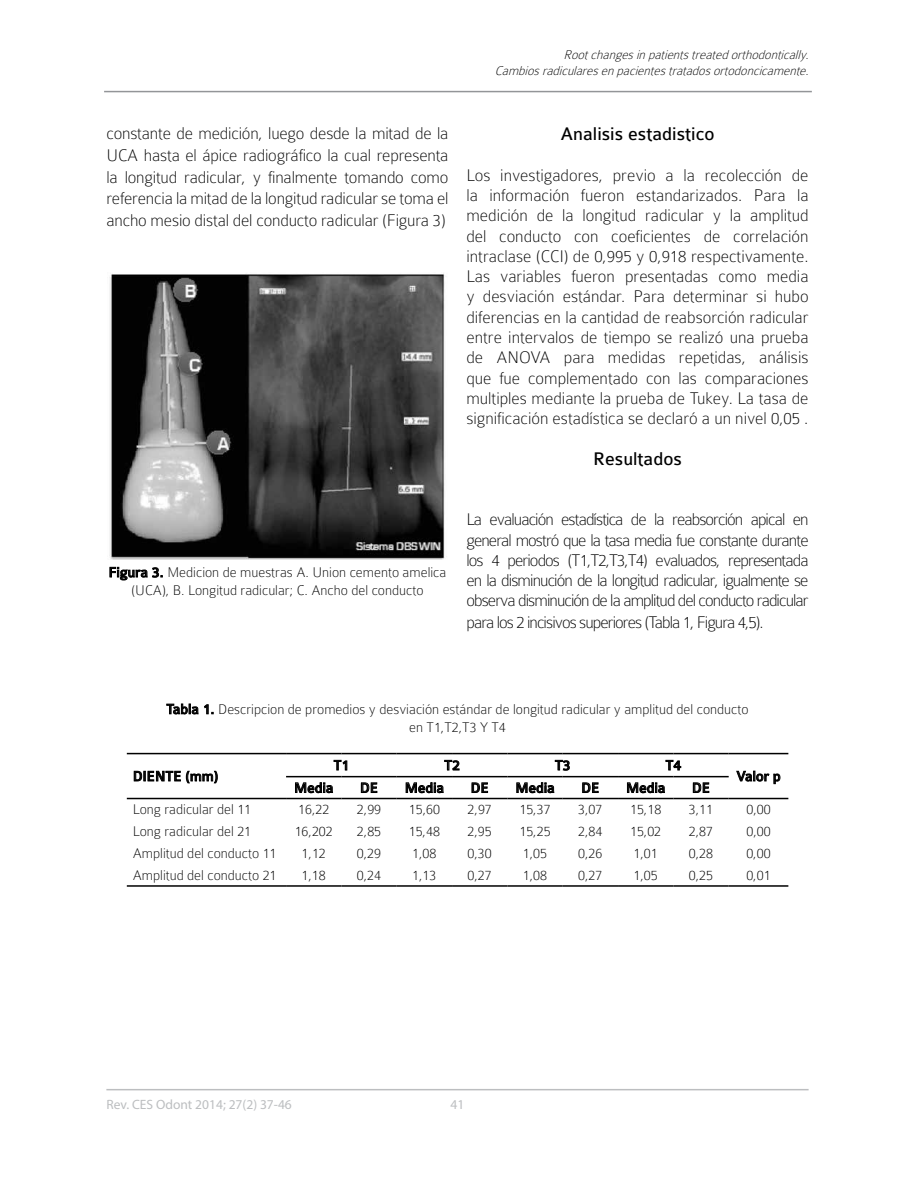
<style>
.page{position:relative;width:915px;height:1191px;background:#fff}
.page>*{position:absolute;margin:0;border:0;box-sizing:border-box;transform-origin:0 0}
.t1{font:19.5px "Colaborate";color:#000}
.t2{font:100 18px/20.2px "Colaborate";letter-spacing:-.01em;color:#000;text-align:justify}
.t3{font:100 15px/18px "Colaborate";color:#000;text-align:center}
.t4{font:15px "Colaborate";color:#000}
.t5{font:italic 100 13.5px/16.2px "Colaborate";color:#000;text-align:right}
.t6{font:13.5px "Myriad Pro";color:#bcbec0}
.s1{font-weight:400}
</style>
<div class="page">
<hr style="left:106px;top:1089px;width:702px;height:1px;background:#bcbec0">
<hr style="left:104px;top:91px;width:707px;height:1px;background:#939598">
<img style="left:109px;top:273px;width:336px;height:286px">
<svg style="left:110px;top:567px;width:52px;height:13px"></svg>
<svg style="left:166px;top:703px;width:32px;height:11px"></svg>
<svg style="left:204px;top:704px;width:9px;height:10px"></svg>
<hr style="left:127px;top:753px;width:159px;height:1px;background:#000">
<hr style="left:127px;top:797px;width:159px;height:2px;background:#000">
<hr style="left:286px;top:753px;width:55px;height:1px;background:#000">
<hr style="left:341px;top:753px;width:55px;height:1px;background:#000">
<hr style="left:396px;top:753px;width:56px;height:1px;background:#000">
<hr style="left:452px;top:753px;width:55px;height:1px;background:#000">
<hr style="left:507px;top:753px;width:55px;height:1px;background:#000">
<hr style="left:562px;top:753px;width:55px;height:1px;background:#000">
<hr style="left:617px;top:753px;width:56px;height:1px;background:#000">
<hr style="left:673px;top:753px;width:55px;height:1px;background:#000">
<hr style="left:728px;top:753px;width:60px;height:1px;background:#000">
<hr style="left:728px;top:797px;width:60px;height:2px;background:#000">
<hr style="left:286px;top:776px;width:55px;height:1px;background:#000">
<hr style="left:341px;top:776px;width:55px;height:1px;background:#000">
<hr style="left:396px;top:776px;width:56px;height:1px;background:#000">
<hr style="left:452px;top:776px;width:55px;height:1px;background:#000">
<hr style="left:507px;top:776px;width:55px;height:1px;background:#000">
<hr style="left:562px;top:776px;width:55px;height:1px;background:#000">
<hr style="left:617px;top:776px;width:56px;height:1px;background:#000">
<hr style="left:673px;top:776px;width:55px;height:1px;background:#000">
<hr style="left:286px;top:797px;width:55px;height:2px;background:#000">
<hr style="left:341px;top:797px;width:55px;height:2px;background:#000">
<hr style="left:396px;top:797px;width:56px;height:2px;background:#000">
<hr style="left:452px;top:797px;width:55px;height:2px;background:#000">
<hr style="left:507px;top:797px;width:55px;height:2px;background:#000">
<hr style="left:562px;top:797px;width:55px;height:2px;background:#000">
<hr style="left:617px;top:797px;width:56px;height:2px;background:#000">
<hr style="left:673px;top:797px;width:55px;height:2px;background:#000">
<hr style="left:127px;top:885px;width:159px;height:1px;background:#000">
<hr style="left:286px;top:885px;width:55px;height:1px;background:#000">
<hr style="left:341px;top:885px;width:55px;height:1px;background:#000">
<hr style="left:396px;top:885px;width:56px;height:1px;background:#000">
<hr style="left:452px;top:885px;width:55px;height:1px;background:#000">
<hr style="left:507px;top:885px;width:55px;height:1px;background:#000">
<hr style="left:562px;top:885px;width:55px;height:1px;background:#000">
<hr style="left:617px;top:885px;width:56px;height:1px;background:#000">
<hr style="left:673px;top:885px;width:55px;height:1px;background:#000">
<hr style="left:728px;top:885px;width:60px;height:1px;background:#000">
<svg style="left:134px;top:771px;width:83px;height:12px"></svg>
<svg style="left:333px;top:760px;width:14px;height:10px"></svg>
<svg style="left:444px;top:760px;width:15px;height:10px"></svg>
<svg style="left:555px;top:760px;width:14px;height:10px"></svg>
<svg style="left:665px;top:760px;width:15px;height:10px"></svg>
<svg style="left:736px;top:771px;width:44px;height:13px"></svg>
<svg style="left:295px;top:782px;width:38px;height:11px"></svg>
<svg style="left:361px;top:782px;width:16px;height:11px"></svg>
<svg style="left:405px;top:782px;width:38px;height:11px"></svg>
<svg style="left:471px;top:782px;width:16px;height:11px"></svg>
<svg style="left:516px;top:782px;width:38px;height:11px"></svg>
<svg style="left:582px;top:782px;width:16px;height:11px"></svg>
<svg style="left:627px;top:782px;width:37px;height:11px"></svg>
<svg style="left:692px;top:782px;width:17px;height:11px"></svg>
<p class="t5" style="left:494px;top:46px;width:319px">Rootchangesinpatientstreatedorthodontically.<br>Cambiosradicularesenpacientestratadosortodoncicamente.</p>
<p class="t2" style="left:106px;top:123px;width:343px;line-height:21.6px">constante de medición, luego desde la mitad de la UCA hasta el ápice radiográfico la cual representa la longitud radicular, y finalmente tomando como referencia la mitad de la longitud radicular se toma el ancho mesio distal del conducto radicular (Figura 3)</p>
<p class="t3" style="left:108px;top:563px;width:339px"><span class="s1">Figura 3.</span> Medicion de muestras A. Union cemento amelica (UCA), B. Longitud radicular; C. Ancho del conducto</p>
<p class="t1" style="left:560px;top:124px;width:156px">Analisis estadistico</p>
<p class="t2" style="left:466px;top:165px;width:343px">Los investigadores, previo a la recolección de la información fueron estandarizados. Para la medición de la longitud radicular y la amplitud del conducto con coeficientes de correlación intraclase (CCI) de 0,995 y 0,918 respectivamente.<br>Las variables fueron presentadas como media y desviación estándar. Para determinar si hubo diferencias en la cantidad de reabsorción radicular entre intervalos de tiempo se realizó una prueba de ANOVA para medidas repetidas, análisis que fue complementado con las comparaciones multiples mediante la prueba de Tukey. La tasa de significación estadística se declaró a un nivel 0,05 .</p>
<p class="t1" style="left:593px;top:448px;width:90px">Resultados</p>
<p class="t2" style="left:466px;top:509px;width:343px">La evaluación estadística de la reabsorción apical en general mostró que la tasa media fue constante durante los 4 periodos (T1,T2,T3,T4) evaluados, representada en la disminución de la longitud radicular, igualmente se observa disminución de la amplitud del conducto radicular para los 2 incisivos superiores (Tabla 1, Figura 4,5).</p>
<p class="t3" style="left:166px;top:700px;width:583px"><span class="s1">Tabla 1.</span> Descripcion de promedios y desviación estándar de longitud radicular y amplitud del conducto en T1,T2,T3 Y T4</p>
<p class="t4" style="left:133px;top:768px;width:87px">DIENTE (mm)</p>
<p class="t4" style="left:333px;top:757px;width:17px">T1</p>
<p class="t4" style="left:444px;top:757px;width:17px">T2</p>
<p class="t4" style="left:554px;top:757px;width:17px">T3</p>
<p class="t4" style="left:665px;top:757px;width:17px">T4</p>
<p class="t4" style="left:736px;top:768px;width:46px">Valor p</p>
<p class="t4" style="left:294px;top:780px;width:41px">Media</p>
<p class="t4" style="left:360px;top:780px;width:20px">DE</p>
<p class="t4" style="left:404px;top:780px;width:41px">Media</p>
<p class="t4" style="left:470px;top:780px;width:20px">DE</p>
<p class="t4" style="left:515px;top:780px;width:41px">Media</p>
<p class="t4" style="left:581px;top:780px;width:20px">DE</p>
<p class="t4" style="left:625px;top:780px;width:41px">Media</p>
<p class="t4" style="left:691px;top:780px;width:20px">DE</p>
<p class="t3" style="left:133px;top:800px;width:120px">Long radicular del 11</p>
<p class="t3" style="left:298px;top:800px;width:33px">16,22</p>
<p class="t3" style="left:357px;top:800px;width:26px">2,99</p>
<p class="t3" style="left:408px;top:800px;width:33px">15,60</p>
<p class="t3" style="left:467px;top:800px;width:26px">2,97</p>
<p class="t3" style="left:519px;top:800px;width:33px">15,37</p>
<p class="t3" style="left:578px;top:800px;width:26px">3,07</p>
<p class="t3" style="left:630px;top:800px;width:33px">15,18</p>
<p class="t3" style="left:688px;top:800px;width:26px">3,11</p>
<p class="t3" style="left:746px;top:800px;width:26px">0,00</p>
<p class="t3" style="left:133px;top:822px;width:120px">Long radicular del 21</p>
<p class="t3" style="left:294px;top:822px;width:39px">16,202</p>
<p class="t3" style="left:357px;top:822px;width:26px">2,85</p>
<p class="t3" style="left:408px;top:822px;width:33px">15,48</p>
<p class="t3" style="left:467px;top:822px;width:26px">2,95</p>
<p class="t3" style="left:519px;top:822px;width:33px">15,25</p>
<p class="t3" style="left:578px;top:822px;width:26px">2,84</p>
<p class="t3" style="left:630px;top:822px;width:33px">15,02</p>
<p class="t3" style="left:688px;top:822px;width:26px">2,87</p>
<p class="t3" style="left:746px;top:822px;width:26px">0,00</p>
<p class="t3" style="left:133px;top:844px;width:145px">Amplitud del conducto 11</p>
<p class="t3" style="left:301px;top:844px;width:26px">1,12</p>
<p class="t3" style="left:357px;top:844px;width:26px">0,29</p>
<p class="t3" style="left:412px;top:844px;width:26px">1,08</p>
<p class="t3" style="left:467px;top:844px;width:26px">0,30</p>
<p class="t3" style="left:522px;top:844px;width:26px">1,05</p>
<p class="t3" style="left:578px;top:844px;width:26px">0,26</p>
<p class="t3" style="left:633px;top:844px;width:26px">1,01</p>
<p class="t3" style="left:688px;top:844px;width:26px">0,28</p>
<p class="t3" style="left:746px;top:844px;width:26px">0,00</p>
<p class="t3" style="left:133px;top:866px;width:145px">Amplitud del conducto 21</p>
<p class="t3" style="left:301px;top:866px;width:26px">1,18</p>
<p class="t3" style="left:357px;top:866px;width:26px">0,24</p>
<p class="t3" style="left:412px;top:866px;width:26px">1,13</p>
<p class="t3" style="left:467px;top:866px;width:26px">0,27</p>
<p class="t3" style="left:522px;top:866px;width:26px">1,08</p>
<p class="t3" style="left:578px;top:866px;width:26px">0,27</p>
<p class="t3" style="left:633px;top:866px;width:26px">1,05</p>
<p class="t3" style="left:688px;top:866px;width:26px">0,25</p>
<p class="t3" style="left:746px;top:866px;width:26px">0,01</p>
<p class="t6" style="left:106px;top:1096px;width:187px">Rev. CES Odont 2014; 27(2) 37-46</p>
<p class="t6" style="left:450px;top:1096px;width:15px">41</p>
</div>
